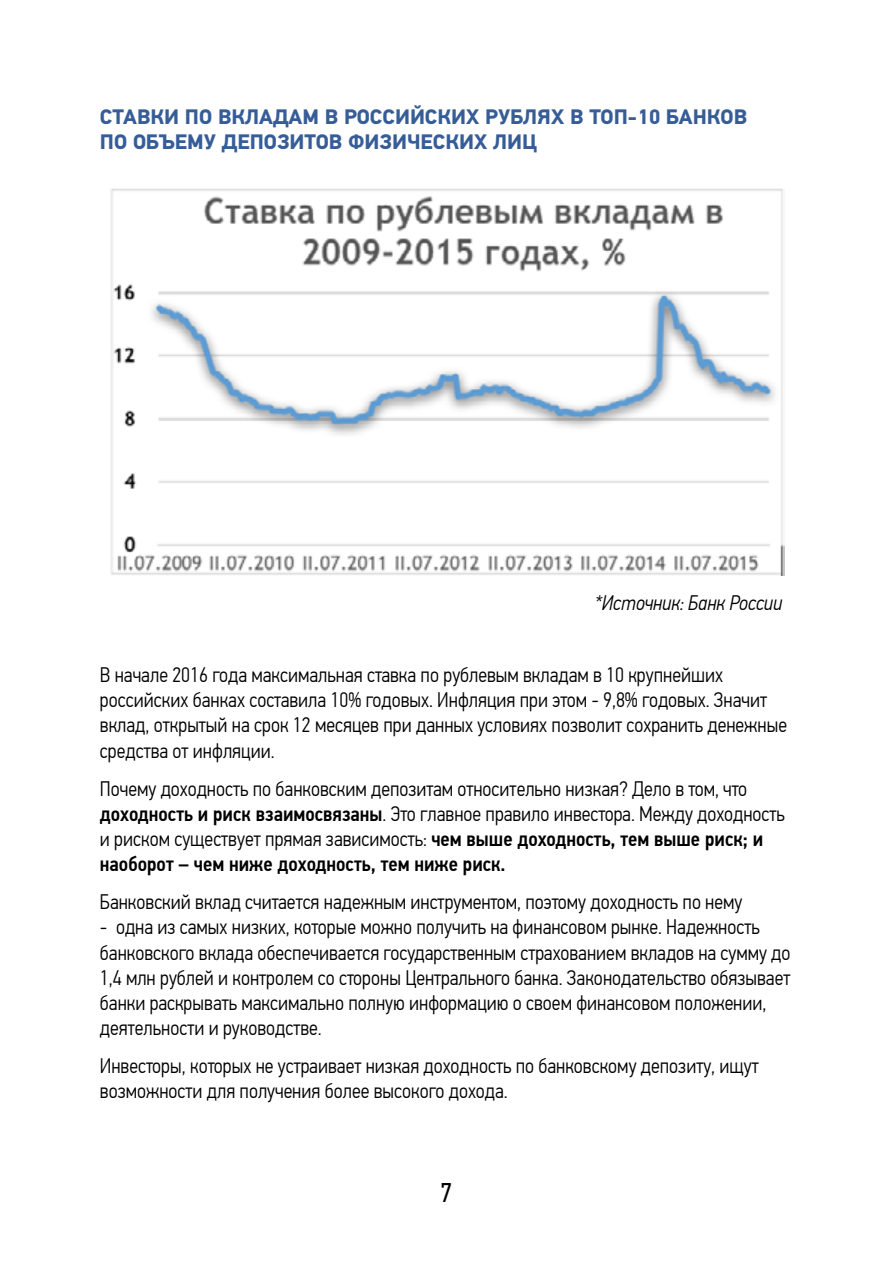
<style>
.page{position:relative;width:893px;height:1263px;background:#fff}
.page>*{position:absolute;margin:0;border:0;box-sizing:border-box;transform-origin:0 0}
.t1{font:27px "PF Din Text Cond Pro";color:#000}
.t2{font:300 21px/25.2px "PF Din Text Cond Pro";color:#000}
.t3{font:700 21px/25.2px "PF Din Text Universal";color:#365d97}
.t4{font:italic 300 21px "PF Din Text Cond Pro";color:#000}
.s1{font-weight:500}
</style>
<div class="page">
<img style="left:111px;top:189px;width:673px;height:386px">
<p class="t3" style="left:100px;top:105px;width:649px">СТАВКИ ПО ВКЛАДАМ В РОССИЙСКИХ РУБЛЯХ В ТОП-10 БАНКОВ<br>ПО ОБЪЕМУ ДЕПОЗИТОВ ФИЗИЧЕСКИХ ЛИЦ</p>
<p class="t4" style="left:595px;top:590px;width:189px">*Источник: Банк России</p>
<p class="t2" style="left:100px;top:662px;width:689px">В начале 2016 года максимальная ставка по рублевым вкладам в 10 крупнейших российских банках составила 10% годовых. Инфляция при этом - 9,8% годовых. Значит вклад, открытый на срок 12 месяцев при данных условиях позволит сохранить денежные средства от инфляции.</p>
<p class="t2" style="left:100px;top:776px;width:686px">Почему доходность по банковским депозитам относительно низкая? Дело в том, что <span class="s1">доходность и риск взаимосвязаны</span>. Это главное правило инвестора. Между доходность и риском существует прямая зависимость: <span class="s1">чем выше доходность, тем выше риск; и наоборот – чем ниже доходность, тем ниже риск.</span></p>
<p class="t2" style="left:100px;top:889px;width:644px">Банковский вклад считается надежным инструментом, поэтому доходность по нему</p>
<p class="t2" style="left:100px;top:914px;width:692px">- одна из самых низких, которые можно получить на финансовом рынке. Надежность банковского вклада обеспечивается государственным страхованием вкладов на сумму до 1,4 млн рублей и контролем со стороны Центрального банка. Законодательство обязывает банки раскрывать максимально полную информацию о своем финансовом положении, деятельности и руководстве.</p>
<p class="t2" style="left:100px;top:1053px;width:660px">Инвесторы, которых не устраивает низкая доходность по банковскому депозиту, ищут возможности для получения более высокого дохода.</p>
<p class="t1" style="left:441px;top:1176px;width:13px">7</p>
</div>
